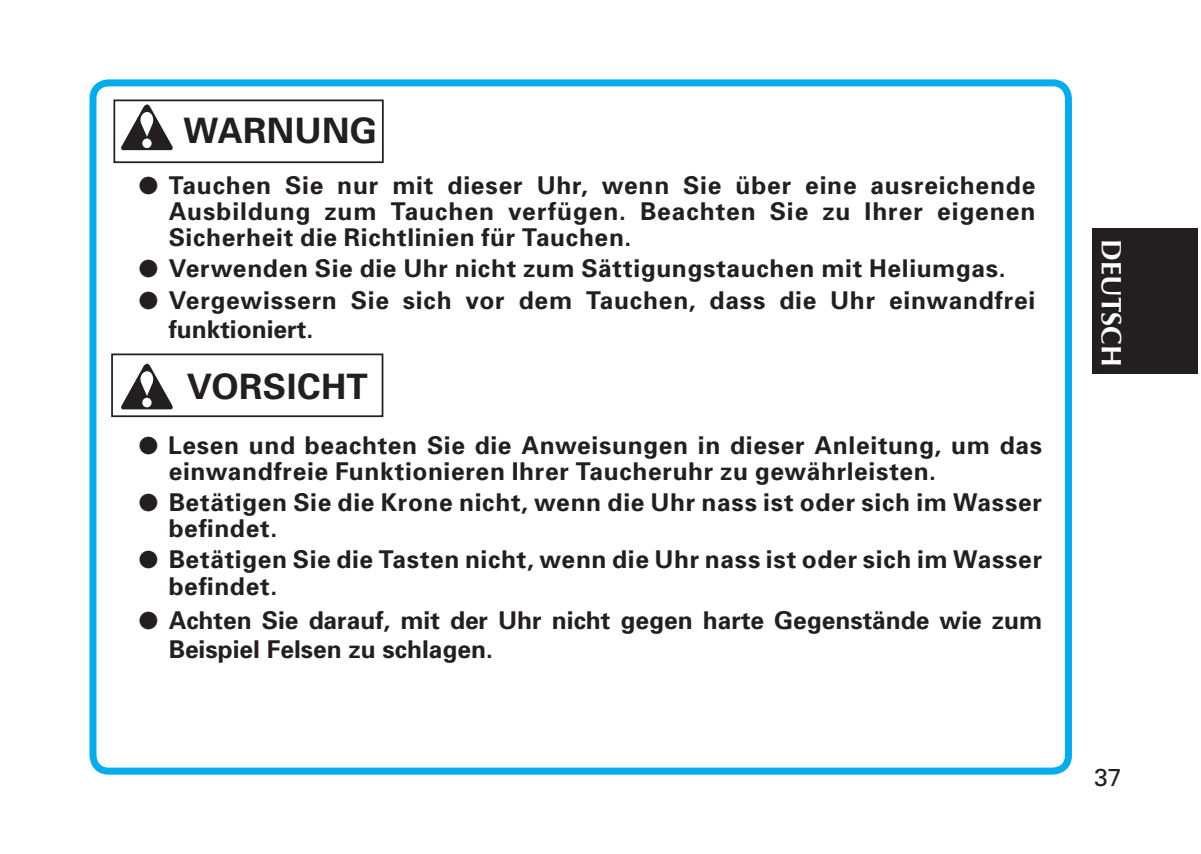
<style>
.page{position:relative;width:1201px;height:854px;background:#fff}
.page>*{position:absolute;margin:0;border:0;box-sizing:border-box;transform-origin:0 0}
.t1{font:700 35px "Univers";letter-spacing:.01em;color:#231f20}
.t2{font:700 28px "Optima";color:#fff}
.t3{font:700 24.5px/26.2px "Univers";letter-spacing:.025em;color:#231f20}
.t4{font:700 24.5px/29.4px "Univers";color:#231f20}
.t5{font:24.5px "Univers";color:#231f20}
</style>
<div class="page">
<div style="left:1091px;top:228px;width:106px;height:145px;background:#231f20"></div>
<div style="left:89px;top:79px;width:983px;height:695px;border:7px solid #00aeef;border-radius:16px"></div>
<div style="left:113px;top:99px;width:271px;height:64px;border:2px solid #231f20"></div>
<svg style="left:121px;top:104px;width:52px;height:46px"></svg>
<div style="left:111px;top:353px;width:272px;height:64px;border:2px solid #231f20"></div>
<svg style="left:121px;top:363px;width:52px;height:46px"></svg>
<h1 class="t1" style="left:183px;top:110px;width:195px">WARNUNG</h1>
<p class="t3" style="left:169px;top:172px;width:868px;text-align:justify;text-indent:-30px">● Tauchen Sie nur mit dieser Uhr, wenn Sie über eine ausreichende Ausbildung zum Tauchen verfügen. Beachten Sie zu Ihrer eigenen Sicherheit die Richtlinien für Tauchen.</p>
<p class="t3" style="left:139px;top:255px;width:868px">● Verwenden Sie die Uhr nicht zum Sättigungstauchen mit Heliumgas.</p>
<p class="t3" style="left:169px;top:285px;width:868px;line-height:29.4px;text-indent:-30px">● Vergewissern Sie sich vor dem Tauchen, dass die Uhr einwandfrei funktioniert.</p>
<h1 class="t1" style="left:187px;top:365px;width:182px">VORSICHT</h1>
<p class="t3" style="left:169px;top:431px;width:875px;text-indent:-30px">● Lesen und beachten Sie die Anweisungen in dieser Anleitung, um das einwandfreie Funktionieren Ihrer Taucheruhr zu gewährleisten.</p>
<p class="t3" style="left:169px;top:489px;width:875px;text-indent:-30px">● Betätigen Sie die Krone nicht, wenn die Uhr nass ist oder sich im Wasser befindet.</p>
<p class="t3" style="left:169px;top:546px;width:875px;text-indent:-30px">● Betätigen Sie die Tasten nicht, wenn die Uhr nass ist oder sich im Wasser befindet.</p>
<p class="t4" style="left:169px;top:605px;width:875px;text-indent:-30px">● Achten Sie darauf, mit der Uhr nicht gegen harte Gegenstände wie zum<br>Beispiel Felsen zu schlagen.</p>
<p class="t2" style="left:1127px;top:239px;width:129px;rotate:90deg">DEUTSCH</p>
<p class="t5" style="left:1094px;top:762px;width:29px">37</p>
</div>
